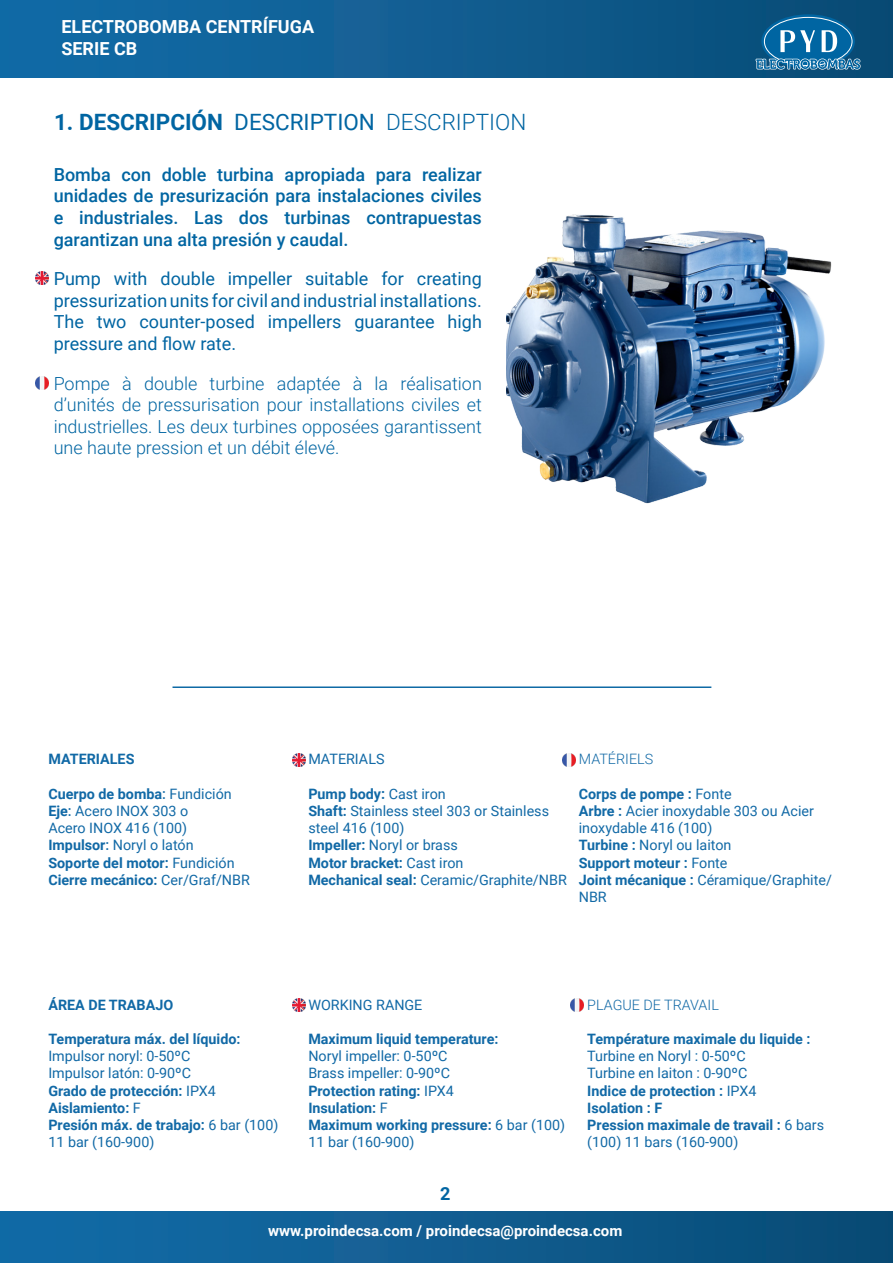
<style>
.page{position:relative;width:893px;height:1263px;background:#fff}
.page>*{position:absolute;margin:0;border:0;box-sizing:border-box;transform-origin:0 0}
.t1{font:700 22.5px "Roboto";color:#0065a2}
.t2{font:300 18px/21.6px "Roboto";color:#0065a2;text-align:justify}
.t3{font:500 18px/21.6px "Roboto";color:#0065a2;text-align:justify}
.t4{font:18px/21.6px "Roboto";color:#0065a2;text-align:justify}
.t5{font:700 18px/21.6px "Roboto";color:#fff}
.t6{font:700 18px "Roboto";color:#0065a2}
.t7{font:700 15px "Roboto";color:#fff}
.t8{font:700 14.4px/17.2px "Roboto";color:#1169a6}
.t9{font:14.4px/17.2px "Roboto";color:#1169a6}
.t10{font:300 14.4px "Roboto";color:#1169a6}
.s1{font-weight:400}
.s2{font-weight:300}
.s3{font-weight:500}
.s4{font-weight:700}
</style>
<div class="page">
<div style="left:0;top:0;width:893px;height:77px;background:linear-gradient(to right,#146daa,#0a4b75)"></div>
<div style="left:0;top:1211px;width:893px;height:52px;background:linear-gradient(to right,#146daa,#0a4b75)"></div>
<svg style="left:761px;top:14px;width:94px;height:54px"></svg>
<svg style="left:755px;top:28px;width:106px;height:50px;background:#2e77a4"></svg>
<svg style="left:35px;top:376px;width:13px;height:13px"></svg>
<svg style="left:35px;top:271px;width:13px;height:13px"></svg>
<hr style="left:172px;top:686px;width:539px;height:2px;background:#0f6aa5">
<svg style="left:562px;top:754px;width:13px;height:13px"></svg>
<svg style="left:571px;top:999px;width:13px;height:13px"></svg>
<svg style="left:292px;top:754px;width:13px;height:13px"></svg>
<svg style="left:292px;top:999px;width:13px;height:13px"></svg>
<img style="left:506px;top:215px;width:326px;height:288px">
<p class="t5" style="left:61px;top:16px;width:254px">ELECTROBOMBA CENTRÍFUGA<br>SERIE CB</p>
<p class="t1" style="left:54px;top:106px;width:474px">1. DESCRIPCIÓN <span class="s1">DESCRIPTION</span> <span class="s2">DESCRIPTION</span></p>
<p class="t3" style="left:54px;top:163px;width:430px">Bomba con doble turbina apropiada para realizar unidades de presurización para instalaciones civiles e industriales. Las dos turbinas contrapuestas garantizan una alta presión y caudal.</p>
<p class="t4" style="left:54px;top:267px;width:430px">Pump with double impeller suitable for creating pressurization units for civil and industrial installations.<br>The two counter-posed impellers guarantee high pressure and flow rate.</p>
<p class="t2" style="left:54px;top:372px;width:430px">Pompe à double turbine adaptée à la réalisation d’unités de pressurisation pour installations civiles et industrielles. Les deux turbines opposées garantissent une haute pression et un débit élevé.</p>
<p class="t8" style="left:48px;top:750px;width:88px">MATERIALES</p>
<p class="t8" style="left:48px;top:784px;width:185px">Cuerpo de bomba<span class="s3">:</span> <span class="s1">Fundición</span></p>
<p class="t9" style="left:48px;top:802px;width:141px"><span class="s4">Eje</span><span class="s3">:</span> Acero INOX 303 o</p>
<p class="t9" style="left:48px;top:819px;width:140px">Acero INOX 416 (100)</p>
<p class="t9" style="left:48px;top:836px;width:147px"><span class="s4">Impulsor</span><span class="s3">:</span> Noryl o latón</p>
<p class="t8" style="left:48px;top:853px;width:188px">Soporte del motor: <span class="s1">Fundición</span></p>
<p class="t8" style="left:48px;top:870px;width:203px">Cierre mecánico: <span class="s1">Cer/Graf/NBR</span></p>
<p class="t9" style="left:308px;top:750px;width:78px">MATERIALS</p>
<p class="t9" style="left:308px;top:784px;width:260px"><span class="s4">Pump body:</span> Cast iron<br><span class="s4">Shaft:</span> Stainless steel 303 or Stainless steel 416 (100)<br><span class="s4">Impeller:</span> Noryl or brass<br><span class="s4">Motor bracket:</span> Cast iron<br><span class="s4">Mechanical seal:</span> Ceramic/Graphite/NBR</p>
<p class="t10" style="left:579px;top:749px;width:76px">MATÉRIELS</p>
<p class="t9" style="left:579px;top:784px;width:255px"><span class="s4">Corps de pompe :</span> Fonte<br><span class="s4">Arbre :</span> Acier inoxydable 303 ou Acier inoxydable 416 (100)<br><span class="s4">Turbine :</span> Noryl ou laiton<br><span class="s4">Support moteur :</span> Fonte<br><span class="s4">Joint mécanique :</span> Céramique/Graphite/<br>NBR</p>
<p class="t8" style="left:48px;top:995px;width:126px">ÁREA DE TRABAJO</p>
<p class="t8" style="left:48px;top:1030px;width:194px">Temperatura máx. del líquido:</p>
<p class="t9" style="left:48px;top:1047px;width:144px">Impulsor noryl: 0-50ºC</p>
<p class="t9" style="left:48px;top:1064px;width:144px">Impulsor latón: 0-90ºC</p>
<p class="t8" style="left:48px;top:1081px;width:169px">Grado de protección: <span class="s1">IPX4</span></p>
<p class="t8" style="left:48px;top:1098px;width:94px">Aislamiento: <span class="s1">F</span></p>
<p class="t8" style="left:48px;top:1116px;width:232px">Presión máx. de trabajo: <span class="s1">6 bar (100)</span></p>
<p class="t9" style="left:48px;top:1133px;width:108px">11 bar (160-900)</p>
<p class="t9" style="left:308px;top:995px;width:116px">WORKING RANGE</p>
<p class="t8" style="left:308px;top:1030px;width:258px">Maximum liquid temperature:<br><span class="s1">Noryl impeller: 0-50ºC<br>Brass impeller: 0-90ºC<br></span>Protection rating: <span class="s1">IPX4<br></span>Insulation: <span class="s1">F<br></span>Maximum working pressure: <span class="s1">6 bar (100)<br>11 bar (160-900)</span></p>
<p class="t6" style="left:440px;top:1181px;width:12px">2</p>
<p class="t10" style="left:587px;top:994px;width:133px">PLAGUE DE TRAVAIL</p>
<p class="t8" style="left:587px;top:1030px;width:238px">Température maximale du liquide :<br><span class="s1">Turbine en Noryl : 0-50ºC<br>Turbine en laiton : 0-90ºC<br></span>Indice de protection : <span class="s1">IPX4<br></span>Isolation : F<br>Pression maximale de travail : <span class="s1">6 bars (100) 11 bars (160-900)</span></p>
<p class="t7" style="left:268px;top:1220px;width:356px">www.proindecsa.com / proindecsa@proindecsa.com</p>
</div>
